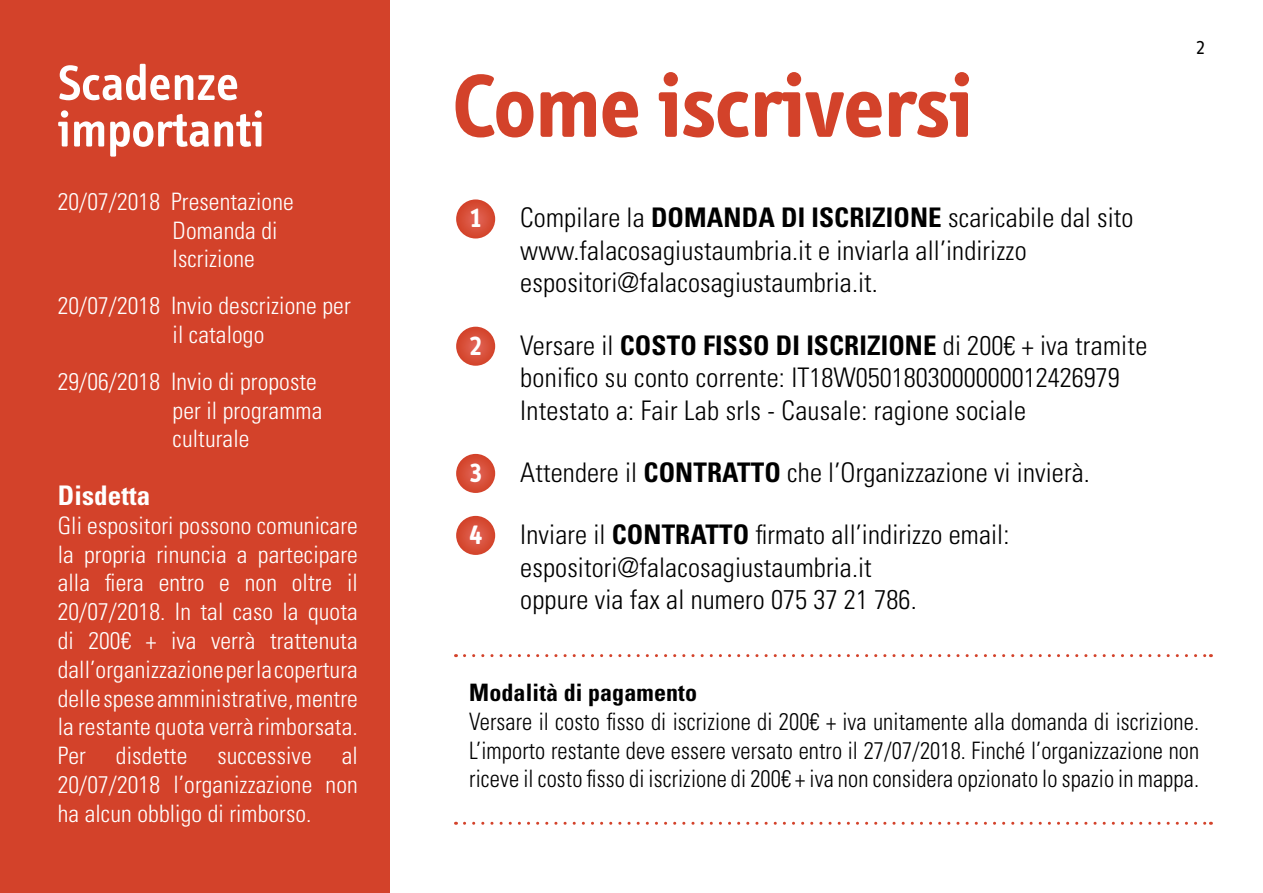
<style>
.page{position:relative;width:1263px;height:893px;background:#fff}
.page>*{position:absolute;margin:0;border:0;box-sizing:border-box;transform-origin:0 0}
.t1{font:700 91.5px "Info";color:#d3422a}
.t2{font:600 51px/46.5px "Info";letter-spacing:.01em;color:#fff}
.t3{font:300 condensed 27px/32.4px "Univers LT Std";letter-spacing:.005em;color:#000}
.t4{font:700 condensed 27px "Univers LT Std";letter-spacing:.005em;color:#fff}
.t5{font:700 27px "Info";color:#fff}
.t6{font:300 condensed 24px/28.8px "Univers LT Std";letter-spacing:.005em;color:#fff}
.t7{font:300 condensed 24px/28.8px "Univers LT Std";letter-spacing:.005em;color:#000;text-align:justify;scale:.95 1}
.t8{font:700 condensed 24px "Univers LT Std";letter-spacing:.005em;color:#000}
.t9{font:19.5px "Info";color:#000}
.s1{font-weight:700}
</style>
<div class="page">
<div style="left:0;top:0;width:389px;height:893px;background:#d3422a"></div>
<svg style="left:464px;top:654px;width:747px;height:3px"></svg>
<svg style="left:464px;top:822px;width:747px;height:3px"></svg>
<svg style="left:456px;top:199px;width:39px;height:39px"></svg>
<svg style="left:456px;top:327px;width:39px;height:39px"></svg>
<svg style="left:456px;top:516px;width:39px;height:39px"></svg>
<svg style="left:456px;top:454px;width:39px;height:39px"></svg>
<h2 class="t2" style="left:58px;top:60px;width:208px">Scadenze importanti</h2>
<p class="t6" style="left:173px;top:187px;width:123px;text-indent:-115px">20/07/2018 Presentazione<br>Domanda di<br>Iscrizione</p>
<p class="t6" style="left:173px;top:291px;width:180px;text-indent:-115px">20/07/2018 Invio descrizione per il catalogo</p>
<p class="t6" style="left:173px;top:367px;width:151px;text-indent:-115px">29/06/2018 Invio di proposte per il programma culturale</p>
<p class="t4" style="left:58px;top:479px;width:94px">Disdetta</p>
<p class="t6" style="left:58px;top:511px;width:302px;text-align:justify">Gli espositori possono comunicare la propria rinuncia a partecipare alla fiera entro e non oltre il 20/07/2018. In tal caso la quota di 200€ + iva verrà trattenuta dall’organizzazione per la copertura delle spese amministrative, mentre la restante quota verrà rimborsata.<br>Per disdette successive al 20/07/2018 l’organizzazione non ha alcun obbligo di rimborso.</p>
<h1 class="t1" style="left:453px;top:54px;width:521px">Come iscriversi</h1>
<p class="t5" style="left:469px;top:203px;width:15px">1</p>
<p class="t3" style="left:520px;top:202px;width:615px">Compilare la <span class="s1">DOMANDA DI ISCRIZIONE</span> scaricabile dal sito www.falacosagiustaumbria.it e inviarla all’indirizzo espositori@falacosagiustaumbria.it.</p>
<p class="t5" style="left:469px;top:330px;width:15px">2</p>
<p class="t3" style="left:520px;top:329px;width:628px">Versare il <span class="s1">COSTO FISSO DI ISCRIZIONE</span> di 200€ + iva tramite bonifico su conto corrente: IT18W0501803000000012426979<br>Intestato a: Fair Lab srls - Causale: ragione sociale</p>
<p class="t5" style="left:469px;top:458px;width:15px">3</p>
<p class="t3" style="left:520px;top:456px;width:571px">Attendere il <span class="s1">CONTRATTO</span> che l’Organizzazione vi invierà.</p>
<p class="t5" style="left:469px;top:520px;width:15px">4</p>
<p class="t3" style="left:520px;top:519px;width:491px">Inviare il <span class="s1">CONTRATTO</span> firmato all’indirizzo email: espositori@falacosagiustaumbria.it<br>oppure via fax al numero 075 37 21 786.</p>
<p class="t9" style="left:1196px;top:37px;width:10px">2</p>
<p class="t8" style="left:469px;top:678px;width:229px">Modalità di pagamento</p>
<p class="t7" style="left:469px;top:707px;width:770px">Versare il costo fisso di iscrizione di 200€ + iva unitamente alla domanda di iscrizione.<br>L’importo restante deve essere versato entro il 27/07/2018. Finché l’organizzazione non riceve il costo fisso di iscrizione di 200€ + iva non considera opzionato lo spazio in mappa.</p>
</div>
